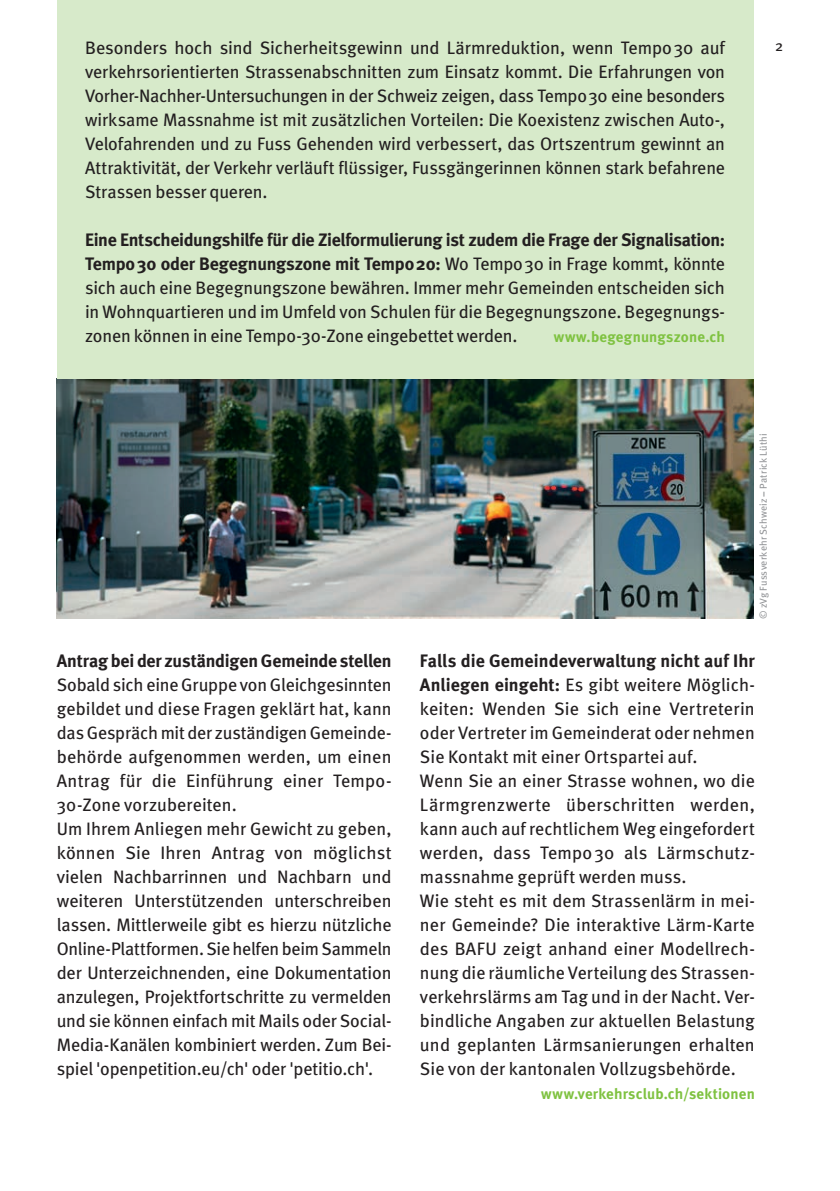
<style>
.page{position:relative;width:840px;height:1191px;background:#fff}
.page>*{position:absolute;margin:0;border:0;box-sizing:border-box;transform-origin:0 0}
.t1{font:18px/24px "Meta";letter-spacing:.005em;color:#231f20}
.t2{font:700 18px "Meta";letter-spacing:-.005em;color:#231f20}
.t3{font:700 15px "Meta";letter-spacing:.015em;color:#7fc241}
.t4{font:15px "Meta";color:#231f20}
.t5{font:10px "Meta";letter-spacing:.02em;color:#939598}
.s1{font-weight:700}
</style>
<div class="page">
<img style="left:57px;top:379px;width:696px;height:240px">
<div style="left:57px;top:0;width:696px;height:379px;background:#d7eaca"></div>
<p class="t1" style="left:85px;top:35px;width:641px;text-align:justify">Besonders hoch sind Sicherheitsgewinn und Lärmreduktion, wenn Tempo30 auf verkehrsorientierten Strassenabschnitten zum Einsatz kommt. Die Erfahrungen von Vorher-Nachher-Untersuchungen in der Schweiz zeigen, dass Tempo30 eine besonders wirksame Massnahme ist mit zusätzlichen Vorteilen: Die Koexistenz zwischen Auto-, Velofahrenden und zu Fuss Gehenden wird verbessert, das Ortszentrum gewinnt an Attraktivität, der Verkehr verläuft flüssiger, Fussgängerinnen können stark befahrene Strassen besser queren.</p>
<p class="t1" style="left:85px;top:227px;width:641px;text-align:justify"><span class="s1">Eine Entscheidungshilfe für die Zielformulierung ist zudem die Frage der Signalisation:<br>Tempo30 oder Begegnungszone mit Tempo20:</span> Wo Tempo30 in Frage kommt, könnte sich auch eine Begegnungszone bewähren. Immer mehr Gemeinden entscheiden sich in Wohnquartieren und im Umfeld von Schulen für die Begegnungszone. Begegnungs&shy;zonen können in eine Tempo-30-Zone eingebettet werden.</p>
<p class="t3" style="left:553px;top:328px;width:173px">www.begegnungszone.ch</p>
<p class="t4" style="left:774px;top:37px;width:10px">2</p>
<p class="t5" style="left:757px;top:619px;width:187px;rotate:-90deg">© zVg Fussverkehr Schweiz <span class="s1">–</span> Patrick Lüthi</p>
<p class="t2" style="left:57px;top:650px;width:336px">Antrag bei der zuständigen Gemeinde stellen</p>
<p class="t1" style="left:57px;top:672px;width:336px">Sobald sich eine Gruppe von Gleichgesinnten gebildet und diese Fragen geklärt hat, kann das Gespräch mit der zuständigen Gemeinde&shy;behörde aufgenommen werden, um einen Antrag für die Einführung einer Tempo-30-Zone vorzubereiten.<br>Um Ihrem Anliegen mehr Gewicht zu geben, können Sie Ihren Antrag von möglichst vielen Nachbarrinnen und Nachbarn und weiteren Unterstützenden unterschreiben lassen. Mittlerweile gibt es hierzu nützliche Online-Plattformen. Sie helfen beim Sammeln der Unterzeichnenden, eine Dokumentation anzulegen, Projektfortschritte zu vermelden und sie können einfach mit Mails oder Social-Media-Kanälen kombiniert werden. Zum Bei&shy;spiel 'openpetition.eu/ch' oder 'petitio.ch'.</p>
<p class="t1" style="left:420px;top:648px;width:336px"><span class="s1">Falls die Gemeindeverwaltung nicht auf Ihr Anliegen eingeht:</span> Es gibt weitere Möglich&shy;keiten: Wenden Sie sich eine Vertreterin oder Vertreter im Gemeinderat oder nehmen Sie Kontakt mit einer Ortspartei auf.<br>Wenn Sie an einer Strasse wohnen, wo die Lärmgrenzwerte überschritten werden, kann auch auf rechtlichem Weg eingefordert werden, dass Tempo30 als Lärmschutz&shy;massnahme geprüft werden muss.<br>Wie steht es mit dem Strassenlärm in mei&shy;ner Gemeinde? Die interaktive Lärm-Karte des BAFU zeigt anhand einer Modellrech&shy;nung die räumliche Verteilung des Strassen&shy;verkehrslärms am Tag und in der Nacht. Ver&shy;bindliche Angaben zur aktuellen Belastung und geplanten Lärmsanierungen erhalten Sie von der kantonalen Vollzugsbehörde.</p>
<p class="t3" style="left:541px;top:1085px;width:215px">www.verkehrsclub.ch/sektionen</p>
</div>
